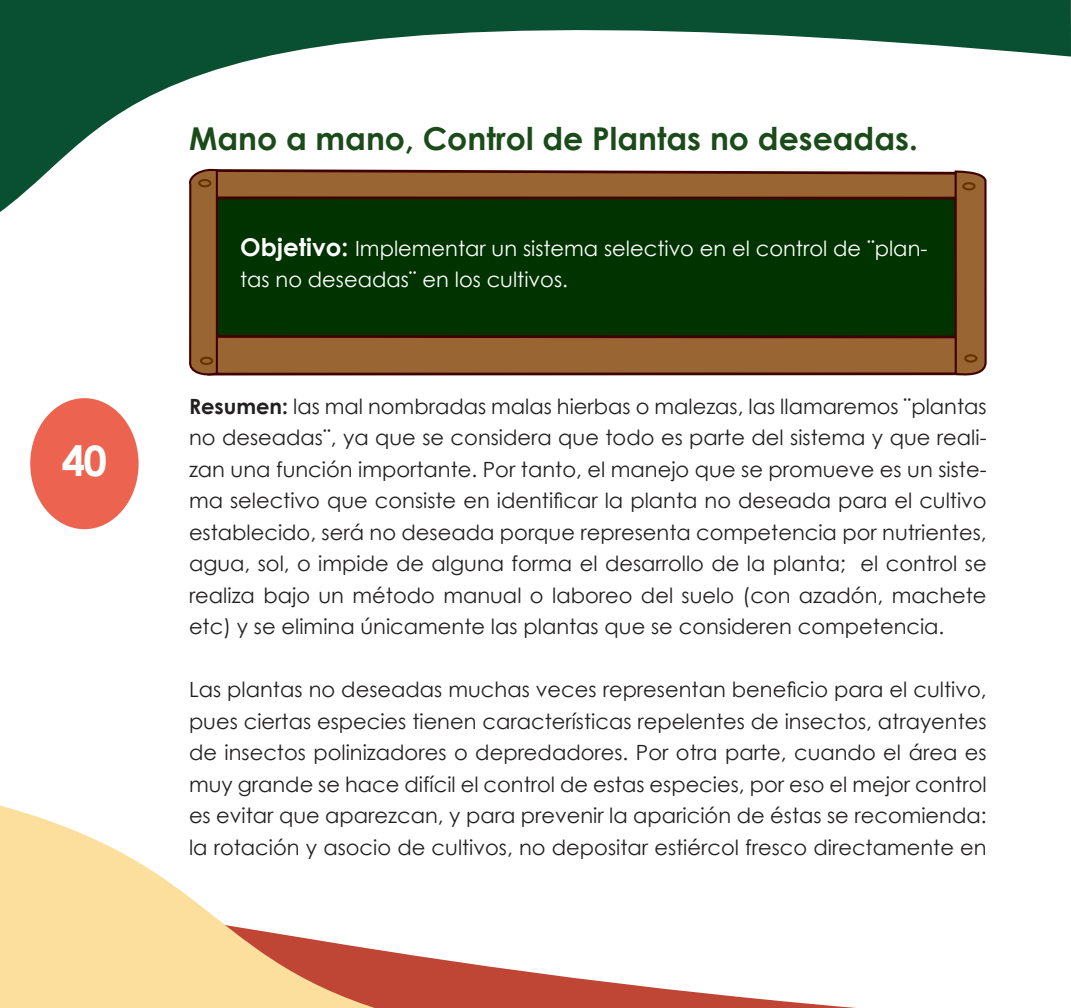
<style>
.page{position:relative;width:1071px;height:1008px;background:#fff}
.page>*{position:absolute;margin:0;border:0;box-sizing:border-box;transform-origin:0 0}
.t1{font:700 42px "Century Gothic";color:#fff}
.t2{font:700 31.5px "Century Gothic";color:#1c4b1a}
.t3{font:21px/31.5px "Century Gothic";color:#221f1f;text-align:justify}
.t4{font:21px/31.5px "Century Gothic";color:#fff}
.s1{font-weight:700;font-size:24.5px}
.s2{font-weight:700}
</style>
<div class="page">
<div style="left:30px;top:398px;width:109px;height:131px;background:#ec6350;border-radius:50%"></div>
<svg style="left:0;top:0;width:1071px;height:212px"></svg>
<svg style="left:426px;top:957px;width:430px;height:51px"></svg>
<svg style="left:0;top:805px;width:426px;height:203px;fill:#fcdf9d"></svg>
<svg style="left:188px;top:168px;width:800px;height:208px;background:#926447"></svg>
<svg style="left:197px;top:178px;width:782px;height:188px;background:#2d3f0e"></svg>
<h1 class="t1" style="left:62px;top:442px;width:47px">40</h1>
<h2 class="t2" style="left:189px;top:124px;width:730px">Mano a mano, Control de Plantas no deseadas.</h2>
<p class="t4" style="left:240px;top:234px;width:689px"><span class="s1">Objetivo:</span> Implementar un sistema selectivo en el control de ¨plan&shy;tas no deseadas¨ en los cultivos.</p>
<p class="t3" style="left:189px;top:392px;width:799px"><span class="s2">Resumen:</span> las mal nombradas malas hierbas o malezas, las llamaremos ¨plantas no deseadas¨, ya que se considera que todo es parte del sistema y que reali&shy;zan una función importante. Por tanto, el manejo que se promueve es un siste&shy;ma selectivo que consiste en identi昀椀car la planta no deseada para el cultivo establecido, será no deseada porque representa competencia por nutrientes, agua, sol, o impide de alguna forma el desarrollo de la planta; el control se realiza bajo un método manual o laboreo del suelo (con azadón, machete etc) y se elimina únicamente las plantas que se consideren competencia.</p>
<p class="t3" style="left:189px;top:674px;width:799px">Las plantas no deseadas muchas veces representan bene昀椀cio para el cultivo, pues ciertas especies tienen características repelentes de insectos, atrayentes de insectos polinizadores o depredadores. Por otra parte, cuando el área es muy grande se hace difícil el control de estas especies, por eso el mejor control es evitar que aparezcan, y para prevenir la aparición de éstas se recomienda: la rotación y asocio de cultivos, no depositar estiércol fresco directamente en</p>
</div>
